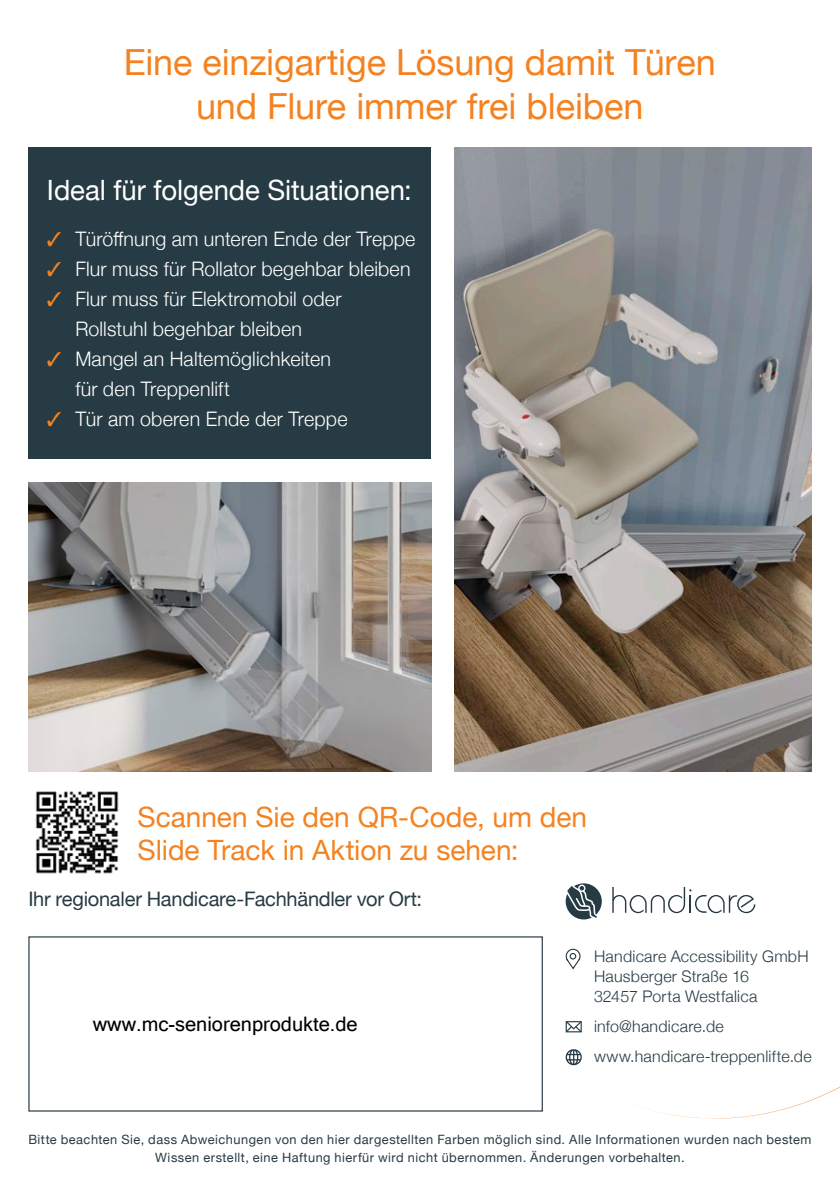
<style>
.page{position:relative;width:840px;height:1191px;background:#fff}
.page>*{position:absolute;margin:0;border:0;box-sizing:border-box;transform-origin:0 0}
.t1{font:36px "Helvetica Neue";letter-spacing:-.005em;color:#f58220}
.t2{font:28px "Helvetica Neue";color:#f58220}
.t3{font:28px "Helvetica Neue";color:#fff}
.t4{font:300 20px/30px "Helvetica Neue";letter-spacing:.01em;color:#fff;text-align:center}
.t5{font:20px "Helvetica Neue";letter-spacing:-.015em;color:#273b44}
.t6{font:20px "Microsoft Sans Serif";color:#000}
.t7{font:300 16px/20px "Helvetica Neue";letter-spacing:.015em;color:#273b44}
.t8{font:12.8px "Helvetica Neue";letter-spacing:.04em;color:#273b44}
.s1{color:#f58220}
</style>
<div class="page">
<div style="left:28px;top:147px;width:403px;height:312px;background:#273b44"></div>
<img style="left:454px;top:147px;width:356px;height:624px">
<img style="left:35px;top:791px;width:84px;height:83px">
<svg style="left:638px;top:1087px;width:201px;height:32px"></svg>
<svg style="left:565px;top:948px;width:15px;height:22px"></svg>
<div style="left:569px;top:953px;width:7px;height:6px;border:1px solid #273b44;border-radius:50%"></div>
<svg style="left:565px;top:1021px;width:17px;height:12px"></svg>
<svg style="left:565px;top:1049px;width:16px;height:16px"></svg>
<svg style="left:565px;top:883px;width:36px;height:36px"></svg>
<svg style="left:612px;top:887px;width:143px;height:26px"></svg>
<img style="left:28px;top:482px;width:404px;height:289px">
<p class="t1" style="left:124px;top:37px;width:593px">Eine einzigartige Lösung damit Türen</p>
<p class="t1" style="left:196px;top:80px;width:449px">und Flure immer frei bleiben</p>
<p class="t3" style="left:47px;top:170px;width:366px">Ideal für folgende Situationen:</p>
<p class="t4" style="left:47px;top:223px;width:370px"><span class="s1">✓</span> Türöffnung am unteren Ende der Treppe</p>
<p class="t4" style="left:47px;top:253px;width:365px"><span class="s1">✓</span> Flur muss für Rollator begehbar bleiben</p>
<p class="t4" style="left:47px;top:283px;width:296px"><span class="s1">✓</span> Flur muss für Elektromobil oder<br>Rollstuhl begehbar bleiben</p>
<p class="t4" style="left:75px;top:343px;width:257px;text-align:left;text-indent:-28px"><span class="s1">✓</span> Mangel an Haltemöglichkeiten für den Treppenlift</p>
<p class="t4" style="left:47px;top:403px;width:302px"><span class="s1">✓</span> Tür am oberen Ende der Treppe</p>
<p class="t2" style="left:137px;top:796px;width:451px">Scannen Sie den QR-Code, um den</p>
<p class="t2" style="left:137px;top:830px;width:382px">Slide Track in Aktion zu sehen:</p>
<p class="t5" style="left:28px;top:884px;width:395px">Ihr regionaler Handicare-Fachhändler vor Ort:</p>
<p class="t6" style="left:93px;top:1012px;width:266px">www.mc-seniorenprodukte.de</p>
<p class="t7" style="left:593px;top:945px;width:216px">Handicare Accessibility GmbH<br>Hausberger Straße 16</p>
<p class="t7" style="left:593px;top:985px;width:165px">32457 Porta Westfalica</p>
<p class="t7" style="left:593px;top:1015px;width:131px">info@handicare.de</p>
<p class="t7" style="left:593px;top:1045px;width:219px">www.handicare-treppenlifte.de</p>
<p class="t8" style="left:28px;top:1130px;width:784px">Bitte beachten Sie, dass Abweichungen von den hier dargestellten Farben möglich sind. Alle Informationen wurden nach bestem</p>
<p class="t8" style="left:155px;top:1148px;width:530px">Wissen erstellt, eine Haftung hierfür wird nicht übernommen. Änderungen vorbehalten.</p>
</div>
